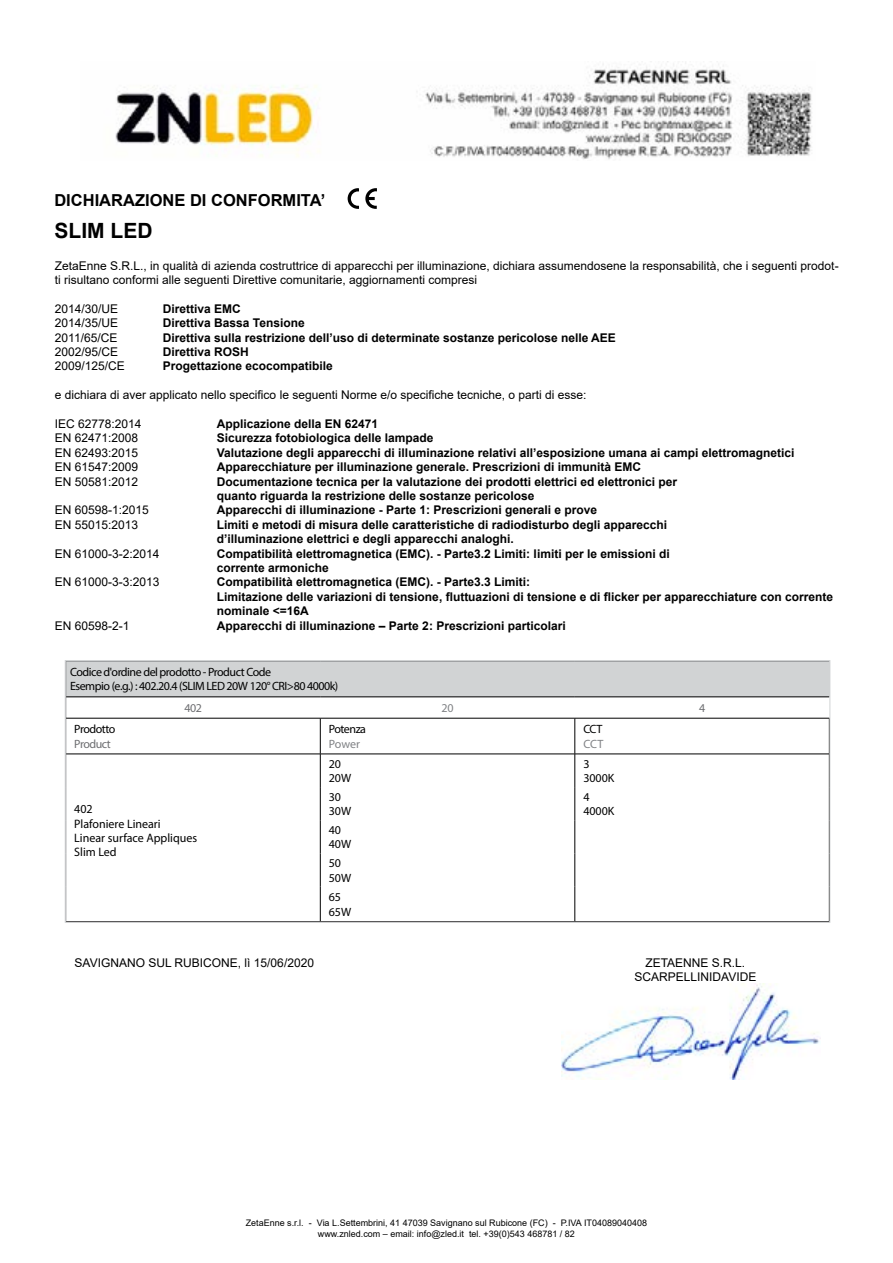
<style>
.page{position:relative;width:893px;height:1263px;background:#fff}
.page>*{position:absolute;margin:0;border:0;box-sizing:border-box;transform-origin:0 0}
.t1{font:700 21px "Arial";color:#000}
.t2{font:700 16.5px "Arial";color:#000}
.t3{font:12.3px/14.4px "Myriad Pro";color:#000}
.t4{font:700 12px/14.4px "Arial";color:#000}
.t5{font:12px/14.4px "Arial";color:#000}
.t6{font:12px/14.4px "Myriad Pro";letter-spacing:-.04em;color:#000}
.t7{font:12px "Myriad Pro";letter-spacing:-.04em;color:#6d6e71}
.t8{font:12px "Myriad Pro";letter-spacing:-.005em;color:#808285}
.t9{font:9px/10.8px "Arial";color:#000;text-align:center}
</style>
<div class="page">
<img style="left:115px;top:61px;width:697px;height:98px">
<div style="left:66px;top:661px;width:763px;height:36px;background:#d1d3d4"></div>
<hr style="left:66px;top:754px;width:254px;height:1px;background:#000">
<hr style="left:320px;top:754px;width:255px;height:1px;background:#000">
<hr style="left:575px;top:754px;width:254px;height:1px;background:#000">
<hr style="left:66px;top:697px;width:254px;height:1px;background:#000">
<hr style="left:320px;top:697px;width:255px;height:1px;background:#000">
<hr style="left:575px;top:697px;width:254px;height:1px;background:#000">
<hr style="left:66px;top:718px;width:254px;height:1px;background:#000">
<hr style="left:320px;top:718px;width:255px;height:1px;background:#000">
<hr style="left:320px;top:718px;width:1px;height:36px;background:#000">
<hr style="left:575px;top:718px;width:254px;height:1px;background:#000">
<hr style="left:575px;top:718px;width:1px;height:36px;background:#000">
<hr style="left:320px;top:754px;width:1px;height:33px;background:#000">
<hr style="left:575px;top:754px;width:1px;height:33px;background:#000">
<hr style="left:320px;top:787px;width:1px;height:33px;background:#000">
<hr style="left:575px;top:787px;width:1px;height:33px;background:#000">
<hr style="left:320px;top:820px;width:1px;height:33px;background:#000">
<hr style="left:575px;top:820px;width:1px;height:33px;background:#000">
<hr style="left:320px;top:853px;width:1px;height:34px;background:#000">
<hr style="left:575px;top:853px;width:1px;height:34px;background:#000">
<hr style="left:320px;top:887px;width:1px;height:34px;background:#000">
<hr style="left:575px;top:887px;width:1px;height:34px;background:#000">
<div style="left:65px;top:660px;width:765px;height:263px;border:1px solid #d1d3d4"></div>
<svg style="left:365px;top:188px;width:12px;height:21px"></svg>
<svg style="left:348px;top:188px;width:11px;height:21px"></svg>
<img style="left:561px;top:983px;width:260px;height:96px">
<h2 class="t2" style="left:54px;top:188px;width:273px">DICHIARAZIONE DI CONFORMITA’</h2>
<h1 class="t1" style="left:55px;top:216px;width:100px">SLIM LED</h1>
<p class="t5" style="left:55px;top:258px;width:785px">ZetaEnne S.R.L., in qualità di azienda costruttrice di apparecchi per illuminazione, dichiara assumendosene la responsabilità, che i seguenti prodot&shy;ti risultano conformi alle seguenti Direttive comunitarie, aggiornamenti compresi</p>
<p class="t5" style="left:55px;top:301px;width:65px">2014/30/UE</p>
<p class="t4" style="left:163px;top:301px;width:80px">Direttiva EMC</p>
<p class="t5" style="left:55px;top:316px;width:65px">2014/35/UE</p>
<p class="t4" style="left:163px;top:316px;width:143px">Direttiva Bassa Tensione</p>
<p class="t5" style="left:55px;top:330px;width:64px">2011/65/CE</p>
<p class="t4" style="left:163px;top:330px;width:455px">Direttiva sulla restrizione dell’uso di determinate sostanze pericolose nelle AEE</p>
<p class="t5" style="left:55px;top:344px;width:65px">2002/95/CE</p>
<p class="t4" style="left:163px;top:345px;width:88px">Direttiva ROSH</p>
<p class="t5" style="left:55px;top:359px;width:72px">2009/125/CE</p>
<p class="t4" style="left:163px;top:359px;width:172px">Progettazione ecocompatibile</p>
<p class="t5" style="left:55px;top:388px;width:533px">e dichiara di aver applicato nello specifico le seguenti Norme e/o specifiche tecniche, o parti di esse:</p>
<p class="t5" style="left:55px;top:416px;width:88px">IEC 62778:2014</p>
<p class="t4" style="left:217px;top:417px;width:163px">Applicazione della EN 62471</p>
<p class="t5" style="left:55px;top:431px;width:85px">EN 62471:2008</p>
<p class="t4" style="left:217px;top:431px;width:218px">Sicurezza fotobiologica delle lampade</p>
<p class="t5" style="left:55px;top:445px;width:85px">EN 62493:2015</p>
<p class="t4" style="left:217px;top:445px;width:579px">Valutazione degli apparecchi di illuminazione relativi all’esposizione umana ai campi elettromagnetici</p>
<p class="t5" style="left:55px;top:460px;width:85px">EN 61547:2009</p>
<p class="t4" style="left:217px;top:460px;width:426px">Apparecchiature per illuminazione generale. Prescrizioni di immunità EMC</p>
<p class="t5" style="left:55px;top:474px;width:85px">EN 50581:2012</p>
<p class="t4" style="left:217px;top:474px;width:462px">Documentazione tecnica per la valutazione dei prodotti elettrici ed elettronici per quanto riguarda la restrizione delle sostanze pericolose</p>
<p class="t5" style="left:55px;top:503px;width:96px">EN 60598-1:2015</p>
<p class="t4" style="left:217px;top:503px;width:382px">Apparecchi di illuminazione - Parte 1: Prescrizioni generali e prove</p>
<p class="t5" style="left:55px;top:517px;width:85px">EN 55015:2013</p>
<p class="t4" style="left:217px;top:517px;width:452px">Limiti e metodi di misura delle caratteristiche di radiodisturbo degli apparecchi d’illuminazione elettrici e degli apparecchi analoghi.</p>
<p class="t5" style="left:55px;top:546px;width:106px">EN 61000-3-2:2014</p>
<p class="t4" style="left:217px;top:546px;width:454px">Compatibilità elettromagnetica (EMC). - Parte3.2 Limiti: limiti per le emissioni di corrente armoniche</p>
<p class="t5" style="left:55px;top:575px;width:106px">EN 61000-3-3:2013</p>
<p class="t4" style="left:217px;top:575px;width:618px">Compatibilità elettromagnetica (EMC). - Parte3.3 Limiti:<br>Limitazione delle variazioni di tensione, fluttuazioni di tensione e di flicker per apparecchiature con corrente nominale &lt;=16A</p>
<p class="t5" style="left:55px;top:618px;width:76px">EN 60598-2-1</p>
<p class="t4" style="left:217px;top:618px;width:350px">Apparecchi di illuminazione – Parte 2: Prescrizioni particolari</p>
<p class="t6" style="left:70px;top:665px;width:270px">Codice d'ordine del prodotto - Product Code<br>Esempio (e.g.) : 402.20.4 (SLIM LED 20W 120° CRI&gt;80 4000k)</p>
<p class="t7" style="left:184px;top:700px;width:19px">402</p>
<p class="t8" style="left:441px;top:700px;width:14px">20</p>
<p class="t7" style="left:699px;top:700px;width:8px">4</p>
<p class="t6" style="left:74px;top:722px;width:43px">Prodotto</p>
<p class="t7" style="left:74px;top:736px;width:38px">Product</p>
<p class="t6" style="left:583px;top:722px;width:21px">CCT</p>
<p class="t8" style="left:583px;top:736px;width:21px">CCT</p>
<p class="t6" style="left:329px;top:722px;width:39px">Potenza</p>
<p class="t8" style="left:329px;top:736px;width:33px">Power</p>
<p class="t3" style="left:74px;top:802px;width:124px">402<br>Plafoniere Lineari<br>Linear surface Appliques<br>Slim Led</p>
<p class="t6" style="left:329px;top:756px;width:24px">20<br>20W</p>
<p class="t6" style="left:583px;top:756px;width:33px">3<br>3000K</p>
<p class="t6" style="left:329px;top:789px;width:24px">30<br>30W</p>
<p class="t6" style="left:583px;top:789px;width:33px">4<br>4000K</p>
<p class="t6" style="left:329px;top:822px;width:24px">40<br>40W</p>
<p class="t6" style="left:329px;top:856px;width:24px">50<br>50W</p>
<p class="t6" style="left:329px;top:890px;width:24px">65<br>65W</p>
<p class="t5" style="left:75px;top:955px;width:241px">SAVIGNANO SUL RUBICONE, lì 15/06/2020</p>
<p class="t5" style="left:634px;top:955px;width:123px;text-align:center">ZETAENNE S.R.L.<br>SCARPELLINIDAVIDE</p>
<p class="t9" style="left:246px;top:1218px;width:403px">ZetaEnne s.r.l. - Via L.Settembrini, 41 47039 Savignano sul Rubicone (FC) - P.IVA IT04089040408 www.znled.com – email: info@zled.it tel. +39(0)543 468781 / 82</p>
</div>
